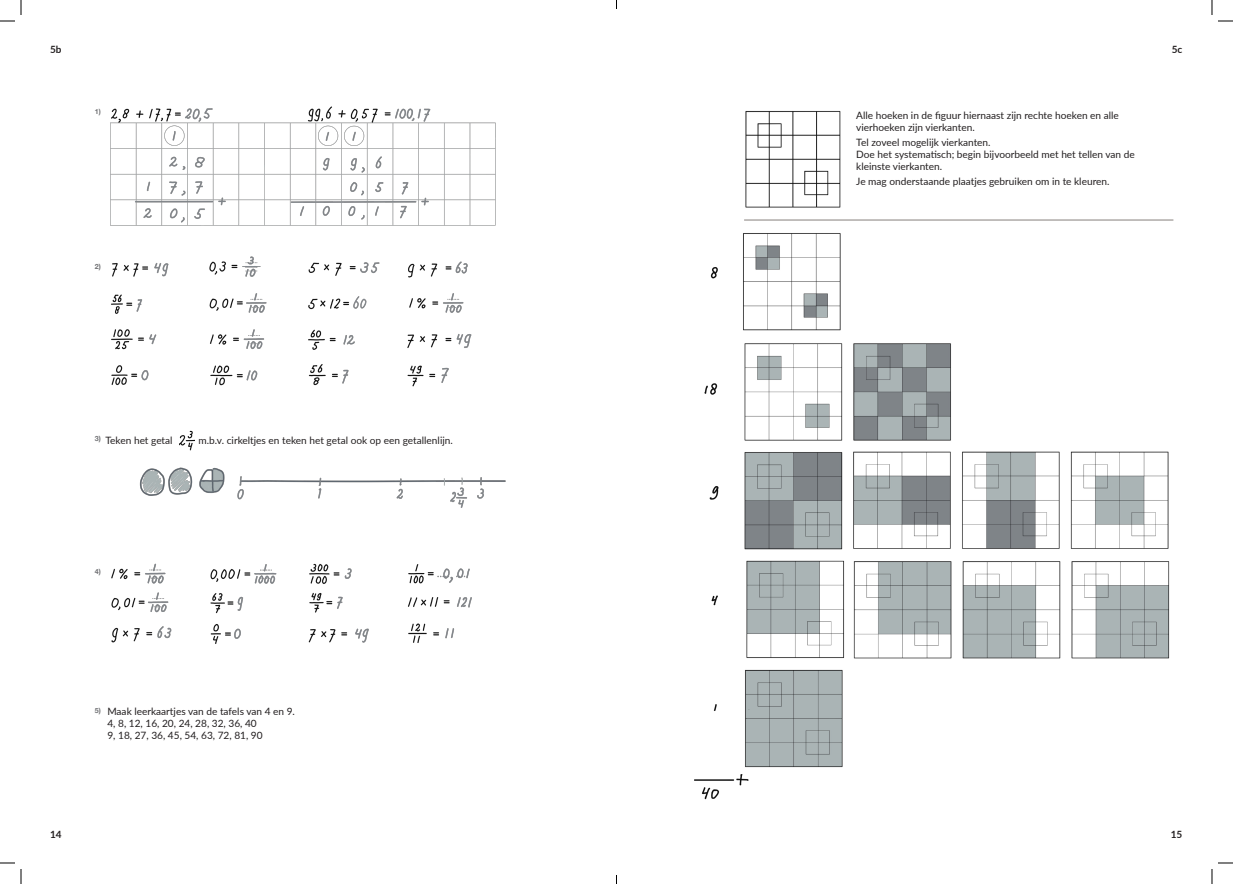
<style>
.page{position:relative;width:1233px;height:884px;background:#fff}
.page>*{position:absolute;margin:0;border:0;box-sizing:border-box;transform-origin:0 0}
.OPDRACHT{font:10.1px/12.1px "Lato";color:#231f20}
.t1{font:700 10px "Lato";color:#231f20}
.verantwoording_kop{font:700 7.1px "Helvetica Neue";color:#717275}
</style>
<div class="page">
<img style="left:110px;top:106px;width:396px;height:538px">
<img style="left:179px;top:431px;width:15px;height:20px">
<img style="left:743px;top:233px;width:427px;height:535px">
<img style="left:745px;top:111px;width:96px;height:97px">
<img style="left:694px;top:261px;width:55px;height:539px">
<hr style="left:744px;top:220px;width:429px;height:1px;background:#867f7c">
<svg style="left:1218px;top:20px;width:15px;height:2px"></svg>
<svg style="left:1218px;top:862px;width:15px;height:2px"></svg>
<svg style="left:0;top:0;width:22px;height:22px"></svg>
<svg style="left:0;top:862px;width:22px;height:22px"></svg>
<svg style="left:1211px;top:0;width:1px;height:15px"></svg>
<svg style="left:1211px;top:869px;width:1px;height:15px"></svg>
<p class="t1" style="left:50px;top:42px;width:13px">5b</p>
<p class="t1" style="left:1171px;top:42px;width:12px">5c</p>
<p class="verantwoording_kop" style="left:95px;top:106px;width:8px">1)</p>
<p class="verantwoording_kop" style="left:95px;top:261px;width:8px">2)</p>
<p class="verantwoording_kop" style="left:95px;top:433px;width:8px">3)</p>
<p class="OPDRACHT" style="left:106px;top:433px;width:69px">Teken het getal</p>
<p class="OPDRACHT" style="left:198px;top:433px;width:256px">m.b.v. cirkeltjes en teken het getal ook op een getallenlijn.</p>
<p class="verantwoording_kop" style="left:95px;top:566px;width:8px">4)</p>
<p class="verantwoording_kop" style="left:95px;top:705px;width:8px">5)</p>
<p class="OPDRACHT" style="left:107px;top:705px;width:189px">Maak leerkaartjes van de tafels van 4 en 9.<br>4, 8, 12, 16, 20, 24, 28, 32, 36, 40<br>9, 18, 27, 36, 45, 54, 63, 72, 81, 90</p>
<p class="OPDRACHT" style="left:856px;top:109px;width:264px">Alle hoeken in de figuur hiernaast zijn rechte hoeken en alle vierhoeken zijn vierkanten.</p>
<p class="OPDRACHT" style="left:856px;top:136px;width:280px">Tel zoveel mogelijk vierkanten.<br>Doe het systematisch; begin bijvoorbeeld met het tellen van de kleinste vierkanten.</p>
<p class="OPDRACHT" style="left:856px;top:175px;width:255px">Je mag onderstaande plaatjes gebruiken om in te kleuren.</p>
<p class="t1" style="left:50px;top:827px;width:13px">14</p>
<p class="t1" style="left:1170px;top:827px;width:13px">15</p>
</div>
